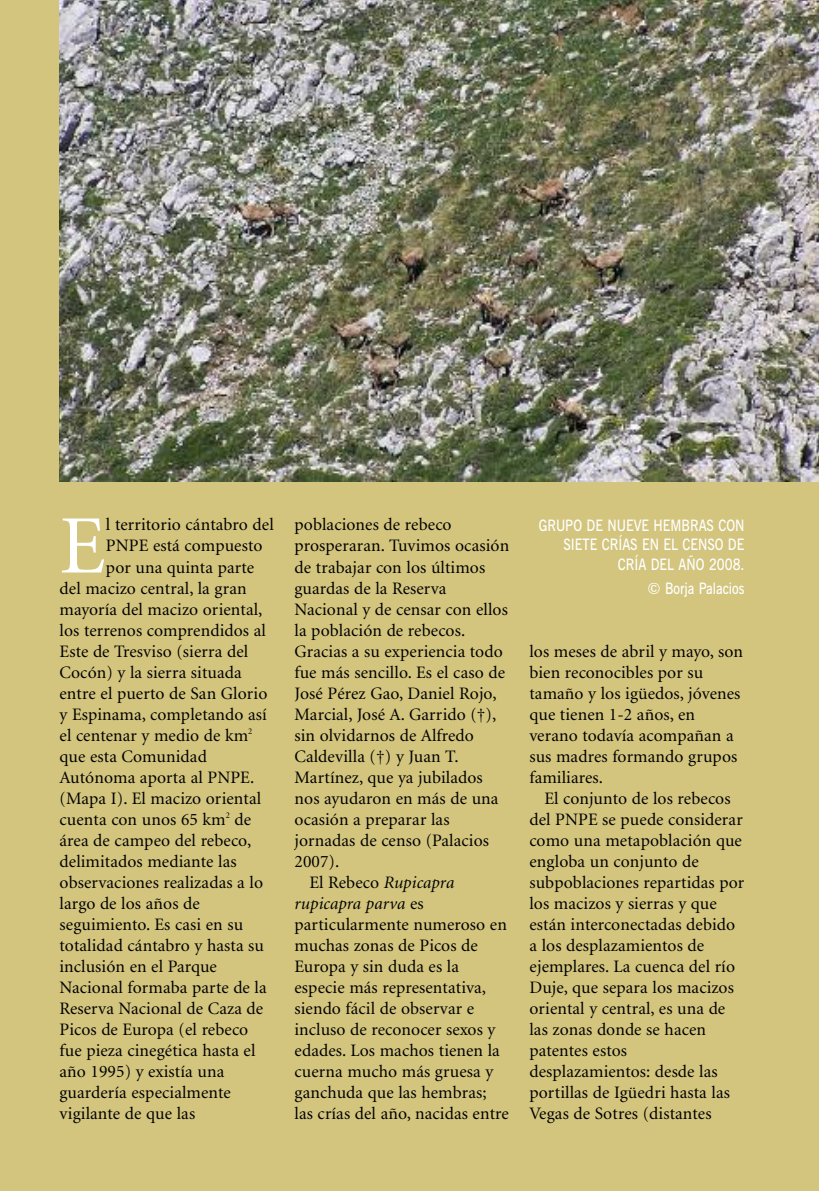
<style>
.page{position:relative;width:819px;height:1191px;background:#d3c57e}
.page>*{position:absolute;margin:0;border:0;box-sizing:border-box;transform-origin:0 0}
.t1{font:83.12px "Minion";color:#fff}
.t2{font:17.5px/21px "Minion";letter-spacing:.005em;color:#000}
.t3{font:italic 17.5px "Minion";letter-spacing:.005em;color:#000}
.t4{font:600 15.75px/19.2px "News Gothic BT";color:#fff;text-align:right;scale:.83 1}
.t5{font:600 15.75px "News Gothic BT";color:#fff}
.s1{font-style:normal}
</style>
<div class="page">
<img style="left:60px;top:0;width:759px;height:481px">
<h1 class="t1" style="left:60px;top:513px;width:48px">E</h1>
<p class="t2" style="left:106px;top:516px;width:169px">l territorio cántabro del</p>
<p class="t2" style="left:106px;top:537px;width:158px">PNPE está compuesto</p>
<p class="t2" style="left:106px;top:558px;width:150px">por una quinta parte</p>
<p class="t2" style="left:60px;top:579px;width:189px">del macizo central, la gran</p>
<p class="t2" style="left:60px;top:600px;width:204px">mayoría del macizo oriental,</p>
<p class="t2" style="left:60px;top:621px;width:208px">los terrenos comprendidos al</p>
<p class="t2" style="left:60px;top:642px;width:190px">Este de Tresviso (sierra del</p>
<p class="t2" style="left:60px;top:663px;width:184px">Cocón) y la sierra situada</p>
<p class="t2" style="left:60px;top:684px;width:209px">entre el puerto de San Glorio</p>
<p class="t2" style="left:60px;top:705px;width:209px">y Espinama, completando así</p>
<p class="t2" style="left:60px;top:726px;width:194px">el centenar y medio de km<sup>2</sup></p>
<p class="t2" style="left:60px;top:747px;width:149px">que esta Comunidad</p>
<p class="t2" style="left:60px;top:768px;width:196px">Autónoma aporta al PNPE.</p>
<p class="t2" style="left:60px;top:789px;width:203px">(Mapa I). El macizo oriental</p>
<p class="t2" style="left:60px;top:810px;width:193px">cuenta con unos 65 km<sup>2</sup> de</p>
<p class="t2" style="left:60px;top:831px;width:193px">área de campeo del rebeco,</p>
<p class="t2" style="left:60px;top:852px;width:179px">delimitados mediante las</p>
<p class="t2" style="left:60px;top:873px;width:205px">observaciones realizadas a lo</p>
<p class="t2" style="left:60px;top:894px;width:142px">largo de los años de</p>
<p class="t2" style="left:60px;top:915px;width:185px">seguimiento. Es casi en su</p>
<p class="t2" style="left:60px;top:936px;width:206px">totalidad cántabro y hasta su</p>
<p class="t2" style="left:60px;top:957px;width:159px">inclusión en el Parque</p>
<p class="t2" style="left:60px;top:978px;width:209px">Nacional formaba parte de la</p>
<p class="t2" style="left:60px;top:999px;width:205px">Reserva Nacional de Caza de</p>
<p class="t2" style="left:60px;top:1020px;width:190px">Picos de Europa (el rebeco</p>
<p class="t2" style="left:60px;top:1041px;width:197px">fue pieza cinegética hasta el</p>
<p class="t2" style="left:60px;top:1062px;width:166px">año 1995) y existía una</p>
<p class="t2" style="left:60px;top:1083px;width:173px">guardería especialmente</p>
<p class="t2" style="left:60px;top:1104px;width:137px">vigilante de que las</p>
<p class="t2" style="left:294px;top:516px;width:158px">poblaciones de rebeco</p>
<p class="t2" style="left:294px;top:537px;width:216px">prosperaran. Tuvimos ocasión</p>
<p class="t2" style="left:294px;top:558px;width:192px">de trabajar con los últimos</p>
<p class="t2" style="left:294px;top:579px;width:153px">guardas de la Reserva</p>
<p class="t2" style="left:294px;top:600px;width:215px">Nacional y de censar con ellos</p>
<p class="t2" style="left:294px;top:621px;width:172px">la población de rebecos.</p>
<p class="t2" style="left:294px;top:642px;width:210px">Gracias a su experiencia todo</p>
<p class="t2" style="left:294px;top:663px;width:212px">fue más sencillo. Es el caso de</p>
<p class="t2" style="left:294px;top:684px;width:203px">José Pérez Gao, Daniel Rojo,</p>
<p class="t2" style="left:294px;top:705px;width:203px">Marcial, José A. Garrido (†),</p>
<p class="t2" style="left:294px;top:726px;width:181px">sin olvidarnos de Alfredo</p>
<p class="t2" style="left:294px;top:747px;width:166px">Caldevilla (†) y Juan T.</p>
<p class="t2" style="left:294px;top:768px;width:190px">Martínez, que ya jubilados</p>
<p class="t2" style="left:294px;top:789px;width:205px">nos ayudaron en más de una</p>
<p class="t2" style="left:294px;top:810px;width:156px">ocasión a preparar las</p>
<p class="t2" style="left:294px;top:831px;width:196px">jornadas de censo (Palacios</p>
<p class="t2" style="left:294px;top:852px;width:46px">2007).</p>
<p class="t3" style="left:309px;top:875px;width:146px"><span class="s1">El Rebeco</span> Rupicapra</p>
<p class="t3" style="left:294px;top:896px;width:131px">rupicapra parva <span class="s1">es</span></p>
<p class="t2" style="left:294px;top:915px;width:214px">particularmente numeroso en</p>
<p class="t2" style="left:294px;top:936px;width:185px">muchas zonas de Picos de</p>
<p class="t2" style="left:294px;top:957px;width:166px">Europa y sin duda es la</p>
<p class="t2" style="left:294px;top:978px;width:193px">especie más representativa,</p>
<p class="t2" style="left:294px;top:999px;width:181px">siendo fácil de observar e</p>
<p class="t2" style="left:294px;top:1020px;width:202px">incluso de reconocer sexos y</p>
<p class="t2" style="left:294px;top:1041px;width:207px">edades. Los machos tienen la</p>
<p class="t2" style="left:294px;top:1062px;width:200px">cuerna mucho más gruesa y</p>
<p class="t2" style="left:294px;top:1083px;width:194px">ganchuda que las hembras;</p>
<p class="t2" style="left:294px;top:1104px;width:216px">las crías del año, nacidas entre</p>
<p class="t4" style="left:538px;top:517px;width:249px">GRUPO DE NUEVE HEMBRAS CON<br>SIETE CRÍAS EN EL CENSO DE<br>CRÍA DEL AÑO 2008.</p>
<p class="t5" style="left:647px;top:582px;width:98px">© Borja Palacios</p>
<p class="t2" style="left:529px;top:642px;width:215px">los meses de abril y mayo, son bien reconocibles por su tamaño y los igüedos, jóvenes que tienen 1-2 años, en verano todavía acompañan a sus madres formando grupos familiares.</p>
<p class="t2" style="left:529px;top:789px;width:216px;text-indent:15px">El conjunto de los rebecos del PNPE se puede considerar como una metapoblación que engloba un conjunto de subpoblaciones repartidas por los macizos y sierras y que están interconectadas debido a los desplazamientos de ejemplares. La cuenca del río<br>Duje, que separa los macizos oriental y central, es una de las zonas donde se hacen patentes estos desplazamientos: desde las portillas de Igüedri hasta las<br>Vegas de Sotres (distantes</p>
</div>
